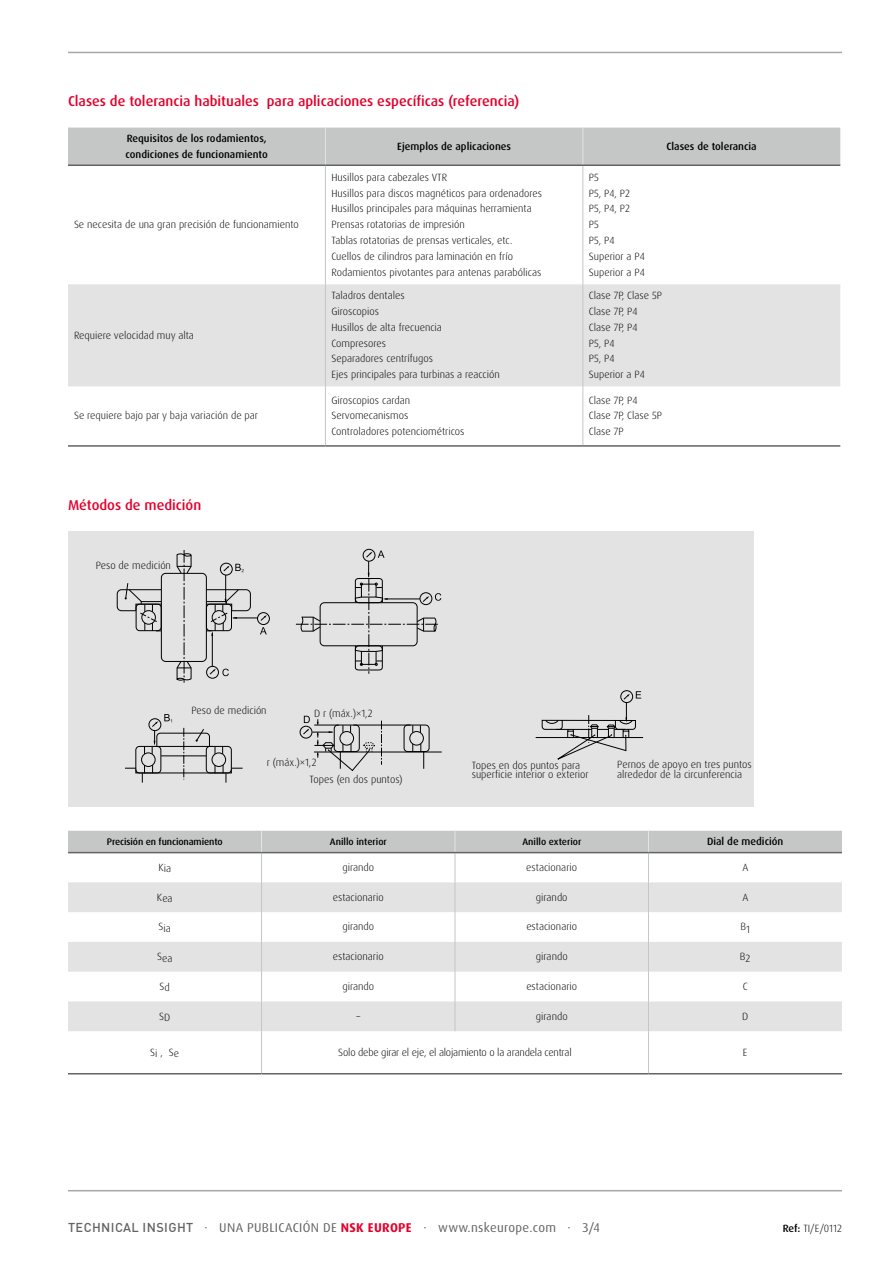
<style>
.page{position:relative;width:893px;height:1263px;background:#fff}
.page>*{position:absolute;margin:0;border:0;box-sizing:border-box;transform-origin:0 0}
.t1{font:500 14.25px "Dax Pro";color:#e4002c}
.t2{font:12.75px "Dax Pro";letter-spacing:.025em;color:#636362}
.t3{font:300 10.5px/15.8px "Dax Pro";color:#000}
.t4{font:500 10.5px/15.8px "Dax Pro";color:#000}
.t5{font:300 10.5px "Dax Pro";letter-spacing:-.02em;color:#000}
.t6{font:500 9.6px "Dax Pro";letter-spacing:-.01em;color:#000}
.s1{font-family:"DIN Pro";font-weight:500}
.s2{font-weight:700;color:#e4002c}
.s3{font-weight:500}
</style>
<div class="page">
<hr style="left:68px;top:1190px;width:774px;height:1px;background:#a7a7a8">
<hr style="left:68px;top:52px;width:774px;height:1px;background:#a7a7a8">
<div style="left:68px;top:128px;width:772px;height:36px;background:#c5c6c6"></div>
<div style="left:68px;top:284px;width:772px;height:102px;background:#e3e3e3"></div>
<hr style="left:325px;top:128px;width:1px;height:36px;background:#e3e3e3">
<hr style="left:582px;top:128px;width:1px;height:36px;background:#e3e3e3">
<hr style="left:325px;top:166px;width:1px;height:118px;background:#c5c6c6">
<hr style="left:582px;top:166px;width:1px;height:118px;background:#c5c6c6">
<hr style="left:325px;top:284px;width:1px;height:102px;background:#c5c6c6">
<hr style="left:582px;top:284px;width:1px;height:102px;background:#c5c6c6">
<hr style="left:325px;top:386px;width:1px;height:59px;background:#c5c6c6">
<hr style="left:582px;top:386px;width:1px;height:59px;background:#c5c6c6">
<hr style="left:68px;top:445px;width:257px;height:2px;background:#636362">
<hr style="left:325px;top:445px;width:258px;height:2px;background:#636362">
<hr style="left:583px;top:445px;width:257px;height:2px;background:#636362">
<hr style="left:68px;top:164px;width:257px;height:2px;background:#636362">
<hr style="left:325px;top:164px;width:258px;height:2px;background:#636362">
<hr style="left:583px;top:164px;width:257px;height:2px;background:#636362">
<svg style="left:68px;top:882px;width:774px;height:149px;fill:#e3e3e3"></svg>
<svg style="left:68px;top:831px;width:774px;height:51px"></svg>
<hr style="left:261px;top:882px;width:1px;height:30px;background:#c5c6c6">
<hr style="left:455px;top:882px;width:1px;height:30px;background:#c5c6c6">
<hr style="left:648px;top:882px;width:1px;height:30px;background:#c5c6c6">
<hr style="left:261px;top:912px;width:1px;height:30px;background:#c5c6c6">
<hr style="left:455px;top:912px;width:1px;height:30px;background:#c5c6c6">
<hr style="left:648px;top:912px;width:1px;height:30px;background:#c5c6c6">
<hr style="left:261px;top:942px;width:1px;height:30px;background:#c5c6c6">
<hr style="left:455px;top:942px;width:1px;height:30px;background:#c5c6c6">
<hr style="left:648px;top:942px;width:1px;height:30px;background:#c5c6c6">
<svg style="left:261px;top:972px;width:1px;height:29px"></svg>
<svg style="left:455px;top:972px;width:1px;height:29px"></svg>
<svg style="left:648px;top:972px;width:1px;height:29px"></svg>
<hr style="left:261px;top:1001px;width:1px;height:30px;background:#c5c6c6">
<hr style="left:455px;top:1001px;width:1px;height:30px;background:#c5c6c6">
<hr style="left:648px;top:1001px;width:1px;height:30px;background:#c5c6c6">
<hr style="left:261px;top:1031px;width:1px;height:42px;background:#c5c6c6">
<hr style="left:648px;top:1031px;width:1px;height:42px;background:#c5c6c6">
<hr style="left:68px;top:1073px;width:193px;height:1px;background:#636362">
<hr style="left:261px;top:1073px;width:194px;height:1px;background:#636362">
<hr style="left:455px;top:1073px;width:193px;height:1px;background:#636362">
<hr style="left:648px;top:1073px;width:194px;height:1px;background:#636362">
<hr style="left:68px;top:852px;width:193px;height:1px;background:#636362">
<hr style="left:261px;top:852px;width:194px;height:1px;background:#636362">
<hr style="left:455px;top:852px;width:193px;height:1px;background:#636362">
<hr style="left:648px;top:852px;width:194px;height:1px;background:#636362">
<div style="left:68px;top:531px;width:686px;height:276px;background:#e3e3e3"></div>
<div style="left:363px;top:549px;width:12px;height:12px;border:1px solid #000;border-radius:50%"></div>
<svg style="left:296px;top:550px;width:145px;height:124px"></svg>
<div style="left:161px;top:573px;width:46px;height:89px;border:1px solid #000;border-radius:4px"></div>
<div style="left:220px;top:563px;width:13px;height:12px;border:1px solid #000;border-radius:50%"></div>
<hr style="left:212px;top:633px;width:1px;height:33px;background:#000">
<svg style="left:176px;top:550px;width:16px;height:133px"></svg>
<div style="left:257px;top:612px;width:13px;height:13px;border:1px solid #000;border-radius:50%"></div>
<div style="left:206px;top:666px;width:13px;height:12px;border:1px solid #000;border-radius:50%"></div>
<svg style="left:209px;top:669px;width:7px;height:6px"></svg>
<svg style="left:117px;top:583px;width:45px;height:48px"></svg>
<svg style="left:206px;top:564px;width:61px;height:72px"></svg>
<svg style="left:222px;top:669px;width:7px;height:7px"></svg>
<div style="left:206px;top:746px;width:26px;height:27px;border:1px solid #000;border-radius:4px"></div>
<div style="left:212px;top:752px;width:14px;height:15px;border:1px solid #000;border-radius:50%"></div>
<div style="left:135px;top:746px;width:26px;height:27px;border:1px solid #000;border-radius:4px"></div>
<div style="left:141px;top:752px;width:14px;height:15px;border:1px solid #000;border-radius:50%"></div>
<div style="left:135px;top:769px;width:97px;height:4px;border:1px solid #000"></div>
<svg style="left:142px;top:765px;width:3px;height:18px"></svg>
<svg style="left:223px;top:765px;width:20px;height:18px"></svg>
<div style="left:149px;top:718px;width:12px;height:13px;border:1px solid #000;border-radius:50%"></div>
<svg style="left:151px;top:714px;width:65px;height:65px"></svg>
<div style="left:404px;top:725px;width:25px;height:27px;border:1px solid #000;border-radius:4px"></div>
<div style="left:409px;top:731px;width:15px;height:14px;border:1px solid #000;border-radius:50%"></div>
<div style="left:300px;top:726px;width:12px;height:12px;border:1px solid #000;border-radius:50%"></div>
<hr style="left:314px;top:752px;width:128px;height:1px;background:#000">
<hr style="left:353px;top:725px;width:58px;height:1px;background:#000">
<svg style="left:381px;top:721px;width:1px;height:44px"></svg>
<svg style="left:420px;top:744px;width:4px;height:25px"></svg>
<svg style="left:303px;top:716px;width:72px;height:55px"></svg>
<div style="left:620px;top:690px;width:13px;height:13px;border:1px solid #000;border-radius:50%"></div>
<hr style="left:536px;top:737px;width:107px;height:1px;background:#000">
<svg style="left:541px;top:691px;width:100px;height:69px"></svg>
<h1 class="t1" style="left:68px;top:92px;width:453px">Clases de tolerancia habituales para aplicaciones específicas (referencia)</h1>
<p class="t4" style="left:126px;top:130px;width:144px">Requisitos de los rodamientos, condiciones de funcionamiento</p>
<p class="t4" style="left:397px;top:138px;width:115px">Ejemplos de aplicaciones</p>
<p class="t4" style="left:666px;top:138px;width:92px">Clases de tolerancia</p>
<p class="t3" style="left:74px;top:217px;width:226px">Se necesita de una gran precisión de funcionamiento</p>
<p class="t3" style="left:74px;top:327px;width:121px">Requiere velocidad muy alta</p>
<p class="t3" style="left:74px;top:408px;width:186px">Se requiere bajo par y baja variación de par</p>
<h1 class="t1" style="left:68px;top:496px;width:135px">Métodos de medición</h1>
<p class="t3" style="left:96px;top:557px;width:77px">Peso de medición</p>
<p class="t3" style="left:331px;top:169px;width:212px">Husillos para cabezales VTR<br>Husillos para discos magnéticos para ordenadores Husillos principales para máquinas herramienta Prensas rotatorias de impresión<br>Tablas rotatorias de prensas verticales, etc.<br>Cuellos de cilindros para laminación en frío Rodamientos pivotantes para antenas parabólicas</p>
<p class="t3" style="left:589px;top:169px;width:57px">P5<br>P5, P4, P2<br>P5, P4, P2<br>P5<br>P5, P4<br>Superior a P4<br>Superior a P4</p>
<p class="t3" style="left:331px;top:288px;width:170px">Taladros dentales<br>Giroscopios<br>Husillos de alta frecuencia<br>Compresores<br>Separadores centrífugos<br>Ejes principales para turbinas a reacción</p>
<p class="t3" style="left:589px;top:288px;width:75px">Clase 7P, Clase 5P<br>Clase 7P, P4<br>Clase 7P, P4<br>P5, P4<br>P5, P4<br>Superior a P4</p>
<p class="t3" style="left:331px;top:392px;width:134px">Giroscopios cardan<br>Servomecanismos<br>Controladores potenciométricos</p>
<p class="t3" style="left:589px;top:392px;width:75px">Clase 7P, P4<br>Clase 7P, Clase 5P<br>Clase 7P</p>
<p class="t3" style="left:191px;top:703px;width:77px">Peso de medición</p>
<p class="t3" style="left:314px;top:705px;width:60px">D r (máx.)×1,2</p>
<p class="t3" style="left:310px;top:754px;width:95px;line-height:16.8px;text-indent:-43px">r (máx.)×1,2<br>Topes (en dos puntos)</p>
<p class="t3" style="left:472px;top:761px;width:118px;line-height:9px">Topes en dos puntos para superficie interior o exterior</p>
<p class="t3" style="left:617px;top:759px;width:136px;line-height:10.5px">Pernos de apoyo en tres puntos alrededor de la circunferencia</p>
<p class="t6" style="left:107px;top:835px;width:117px">Precisión en funcionamiento</p>
<p class="t6" style="left:330px;top:835px;width:58px">Anillo interior</p>
<p class="t6" style="left:522px;top:835px;width:60px">Anillo exterior</p>
<p class="t4" style="left:707px;top:833px;width:78px">Dial de medición</p>
<p class="t3" style="left:158px;top:861px;width:14px">Kia</p>
<p class="t3" style="left:342px;top:859px;width:33px">girando</p>
<p class="t3" style="left:526px;top:859px;width:52px">estacionario</p>
<p class="t3" style="left:742px;top:859px;width:8px">A</p>
<p class="t3" style="left:157px;top:891px;width:17px">Kea</p>
<p class="t3" style="left:333px;top:889px;width:52px">estacionario</p>
<p class="t3" style="left:536px;top:889px;width:33px">girando</p>
<p class="t3" style="left:742px;top:889px;width:8px">A</p>
<p class="t3" style="left:159px;top:920px;width:14px">Sia</p>
<p class="t3" style="left:342px;top:919px;width:33px">girando</p>
<p class="t3" style="left:526px;top:919px;width:52px">estacionario</p>
<p class="t3" style="left:740px;top:920px;width:11px">B1</p>
<p class="t3" style="left:157px;top:950px;width:17px">Sea</p>
<p class="t3" style="left:333px;top:949px;width:52px">estacionario</p>
<p class="t3" style="left:536px;top:949px;width:33px">girando</p>
<p class="t3" style="left:740px;top:950px;width:12px">B2</p>
<p class="t3" style="left:160px;top:979px;width:12px">Sd</p>
<p class="t3" style="left:342px;top:978px;width:33px">girando</p>
<p class="t3" style="left:526px;top:978px;width:52px">estacionario</p>
<p class="t3" style="left:743px;top:978px;width:6px">C</p>
<p class="t3" style="left:159px;top:1009px;width:13px">SD</p>
<p class="t3" style="left:356px;top:1008px;width:5px">–</p>
<p class="t3" style="left:536px;top:1008px;width:33px">girando</p>
<p class="t3" style="left:742px;top:1008px;width:8px">D</p>
<p class="t3" style="left:150px;top:1044px;width:30px">Si , Se</p>
<p class="t5" style="left:338px;top:1045px;width:235px">Solo debe girar el eje, el alojamiento o la arandela central</p>
<p class="t3" style="left:743px;top:1044px;width:6px">E</p>
<p class="t2" style="left:68px;top:1219px;width:533px"><span class="s1">TECHNICAL INSIGHT</span> · UNA PUBLICACIÓN DE <span class="s2">NSK EUROPE</span> · www.nskeurope.com · 3/4</p>
<p class="t3" style="left:783px;top:1220px;width:61px"><span class="s3">Ref:</span> TI/E/0112</p>
</div>
